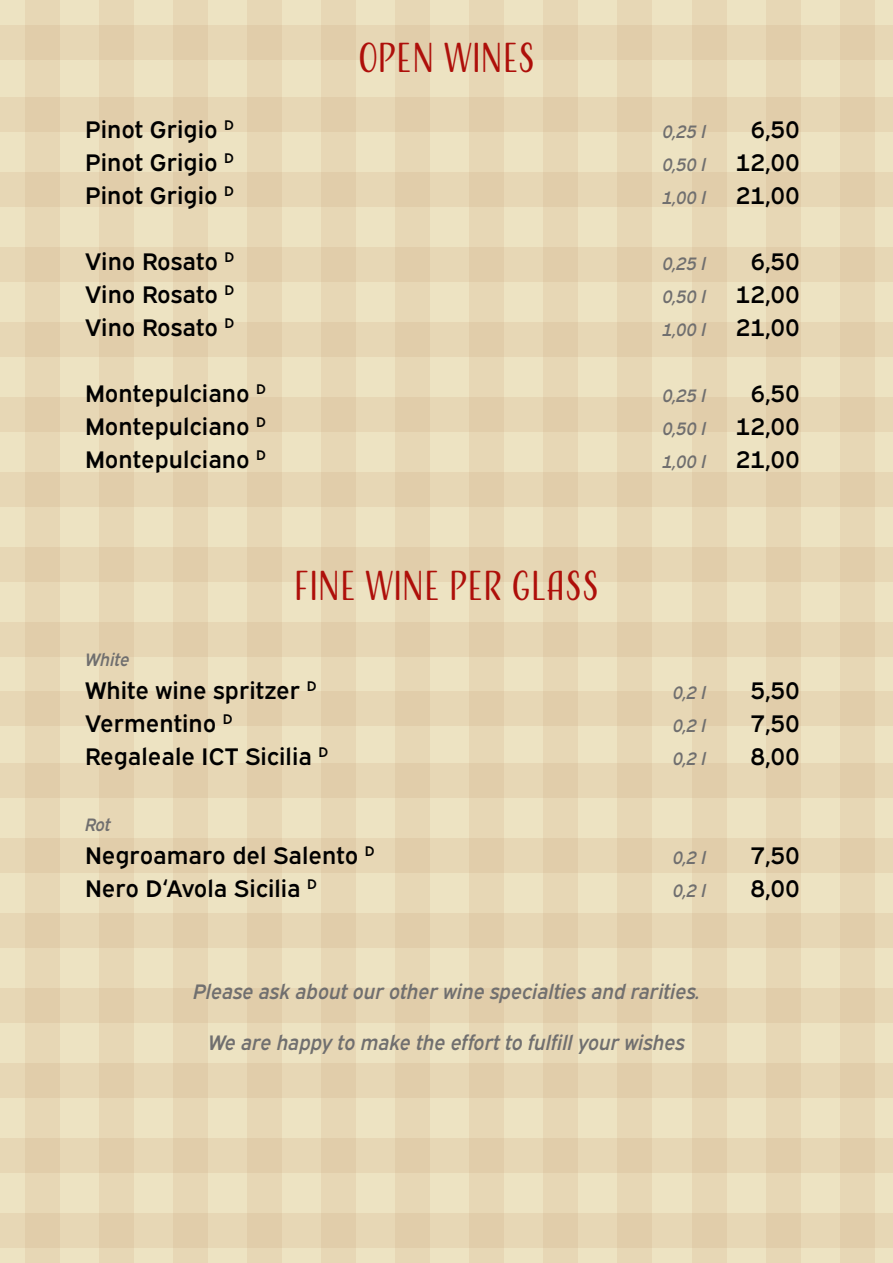
<style>
.page{position:relative;width:893px;height:1263px;background:#ede3c2}
.page>*{position:absolute;margin:0;border:0;box-sizing:border-box;transform-origin:0 0}
.t1{font:39px "Adorn S Condensed Sans";letter-spacing:-.01em;color:#ae0f0a}
.t2{font:24px "Expressway Sb";color:#000}
.t3{font:italic 21px "Expressway Sb";color:#706f6f}
.t4{font:italic 18px "Expressway Sb";color:#706f6f}
.s1{font-style:normal;font-size:24px;color:#000}
</style>
<div class="page">
<div style="left:618px;top:0;width:34px;height:1263px;background:#e7d7b5"></div>
<div style="left:544px;top:0;width:34px;height:1263px;background:#e7d7b5"></div>
<div style="left:470px;top:0;width:34px;height:1263px;background:#e7d7b5"></div>
<div style="left:396px;top:0;width:34px;height:1263px;background:#e7d7b5"></div>
<div style="left:322px;top:0;width:34px;height:1263px;background:#e7d7b5"></div>
<div style="left:247px;top:0;width:35px;height:1263px;background:#e7d7b5"></div>
<div style="left:173px;top:0;width:34px;height:1263px;background:#e7d7b5"></div>
<div style="left:99px;top:0;width:34px;height:1263px;background:#e7d7b5"></div>
<div style="left:25px;top:0;width:34px;height:1263px;background:#e7d7b5"></div>
<div style="left:840px;top:0;width:34px;height:1263px;background:#e7d7b5"></div>
<div style="left:766px;top:0;width:34px;height:1263px;background:#e7d7b5"></div>
<div style="left:692px;top:0;width:34px;height:1263px;background:#e7d7b5"></div>
<div style="left:0;top:26px;width:893px;height:34px;background:#e7d7b5"></div>
<div style="left:0;top:97px;width:893px;height:34px;background:#e7d7b5"></div>
<div style="left:0;top:172px;width:893px;height:34px;background:#e7d7b5"></div>
<div style="left:0;top:247px;width:893px;height:34px;background:#e7d7b5"></div>
<div style="left:0;top:322px;width:893px;height:34px;background:#e7d7b5"></div>
<div style="left:0;top:397px;width:893px;height:34px;background:#e7d7b5"></div>
<div style="left:0;top:472px;width:893px;height:34px;background:#e7d7b5"></div>
<div style="left:0;top:547px;width:893px;height:34px;background:#e7d7b5"></div>
<div style="left:0;top:622px;width:893px;height:34px;background:#e7d7b5"></div>
<div style="left:0;top:692px;width:893px;height:34px;background:#e7d7b5"></div>
<div style="left:0;top:763px;width:893px;height:34px;background:#e7d7b5"></div>
<div style="left:0;top:838px;width:893px;height:34px;background:#e7d7b5"></div>
<div style="left:0;top:913px;width:893px;height:34px;background:#e7d7b5"></div>
<div style="left:0;top:988px;width:893px;height:34px;background:#e7d7b5"></div>
<div style="left:0;top:1063px;width:893px;height:34px;background:#e7d7b5"></div>
<div style="left:0;top:1138px;width:893px;height:34px;background:#e7d7b5"></div>
<div style="left:0;top:1213px;width:893px;height:34px;background:#e7d7b5"></div>
<h1 class="t1" style="left:358px;top:33px;width:179px">OPEN WINES</h1>
<p class="t2" style="left:85px;top:110px;width:151px">Pinot Grigio <sup>D</sup></p>
<p class="t4" style="left:663px;top:117px;width:45px">0,25 l</p>
<p class="t2" style="left:751px;top:110px;width:51px">6,50</p>
<p class="t2" style="left:85px;top:143px;width:151px">Pinot Grigio <sup>D</sup></p>
<p class="t4" style="left:663px;top:150px;width:139px">0,50 l <span class="s1">12,00</span></p>
<p class="t2" style="left:85px;top:176px;width:151px">Pinot Grigio <sup>D</sup></p>
<p class="t4" style="left:663px;top:183px;width:139px">1,00 l <span class="s1">21,00</span></p>
<p class="t2" style="left:85px;top:242px;width:151px">Vino Rosato <sup>D</sup></p>
<p class="t4" style="left:663px;top:249px;width:45px">0,25 l</p>
<p class="t2" style="left:751px;top:242px;width:51px">6,50</p>
<p class="t2" style="left:85px;top:275px;width:151px">Vino Rosato <sup>D</sup></p>
<p class="t4" style="left:663px;top:282px;width:139px">0,50 l <span class="s1">12,00</span></p>
<p class="t2" style="left:85px;top:308px;width:151px">Vino Rosato <sup>D</sup></p>
<p class="t4" style="left:663px;top:315px;width:139px">1,00 l <span class="s1">21,00</span></p>
<p class="t2" style="left:85px;top:374px;width:183px">Montepulciano <sup>D</sup></p>
<p class="t4" style="left:663px;top:381px;width:45px">0,25 l</p>
<p class="t2" style="left:751px;top:374px;width:51px">6,50</p>
<p class="t2" style="left:85px;top:407px;width:183px">Montepulciano <sup>D</sup></p>
<p class="t4" style="left:663px;top:414px;width:139px">0,50 l <span class="s1">12,00</span></p>
<p class="t2" style="left:85px;top:440px;width:183px">Montepulciano <sup>D</sup></p>
<p class="t4" style="left:663px;top:447px;width:139px">1,00 l <span class="s1">21,00</span></p>
<h1 class="t1" style="left:294px;top:561px;width:307px">FINE WINE PER GLASS</h1>
<p class="t4" style="left:85px;top:645px;width:46px">White</p>
<p class="t2" style="left:85px;top:671px;width:233px">White wine spritzer <sup>D</sup></p>
<p class="t4" style="left:673px;top:678px;width:34px">0,2 l</p>
<p class="t2" style="left:751px;top:671px;width:51px">5,50</p>
<p class="t2" style="left:85px;top:704px;width:149px">Vermentino <sup>D</sup></p>
<p class="t4" style="left:673px;top:711px;width:34px">0,2 l</p>
<p class="t2" style="left:751px;top:704px;width:51px">7,50</p>
<p class="t2" style="left:85px;top:737px;width:245px">Regaleale ICT Sicilia <sup>D</sup></p>
<p class="t4" style="left:673px;top:744px;width:34px">0,2 l</p>
<p class="t2" style="left:751px;top:737px;width:51px">8,00</p>
<p class="t4" style="left:85px;top:810px;width:27px">Rot</p>
<p class="t2" style="left:85px;top:836px;width:291px">Negroamaro del Salento <sup>D</sup></p>
<p class="t4" style="left:673px;top:843px;width:34px">0,2 l</p>
<p class="t2" style="left:751px;top:836px;width:51px">7,50</p>
<p class="t2" style="left:85px;top:869px;width:234px">Nero D‘Avola Sicilia <sup>D</sup></p>
<p class="t4" style="left:673px;top:876px;width:34px">0,2 l</p>
<p class="t2" style="left:751px;top:869px;width:51px">8,00</p>
<p class="t3" style="left:193px;top:975px;width:508px">Please ask about our other wine specialties and rarities.</p>
<p class="t3" style="left:208px;top:1026px;width:478px">We are happy to make the effort to fulfill your wishes</p>
</div>
